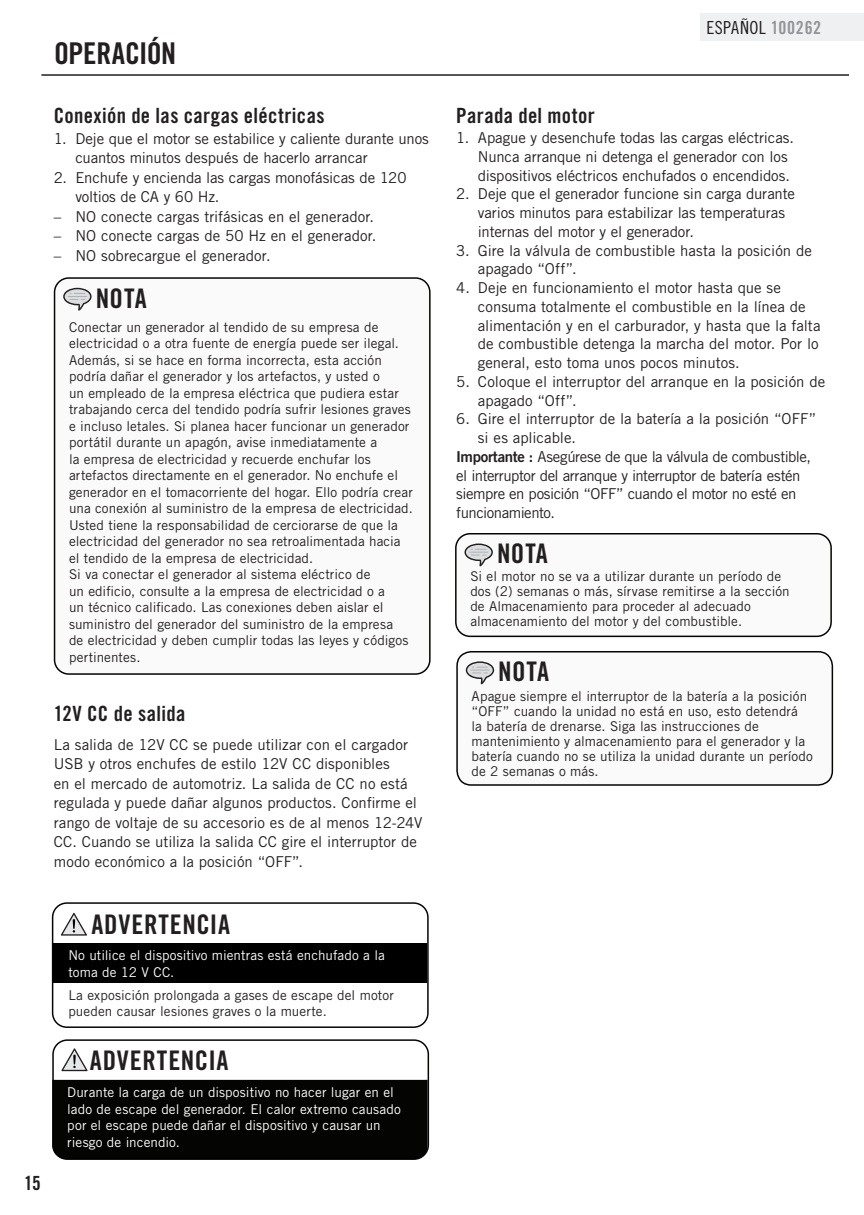
<style>
.page{position:relative;width:864px;height:1215px;background:#fff}
.page>*{position:absolute;margin:0;border:0;box-sizing:border-box;transform-origin:0 0}
.t1{font:30px "Trade Gothic Bold Cond Twenty";color:#231f20}
.t2{font:27px "Trade Gothic Bold Cond Twenty";letter-spacing:.025em;color:#231f20}
.t3{font:21px "Trade Gothic Bold Cond Twenty";letter-spacing:.015em;color:#231f20}
.t4{font:19.5px "Trade Gothic Bold Cond Twenty";color:#231f20}
.t5{font:18px "Trade Gothic Cond Eighteen";letter-spacing:.025em;color:#231f20}
.t6{font:15px/18.8px "Trade Gothic";letter-spacing:-.005em;color:#231f20}
.t7{font:15px "Trade Gothic";letter-spacing:-.03em;color:#231f20}
.t8{font:15px "Trade Gothic";letter-spacing:-.035em;color:#231f20}
.t9{font:13.5px/16.5px "Trade Gothic";letter-spacing:.005em;color:#231f20}
.t10{font:13.5px/16.5px "Trade Gothic";letter-spacing:.005em;color:#fff}
.s1{font-family:"Trade Gothic Bold Cond Twenty";color:#939598}
.s2{font-family:"Trade Gothic Bold Two"}
</style>
<div class="page">
<hr style="left:41px;top:74px;width:808px;height:2px;background:#231f20">
<div style="left:700px;top:14px;width:164px;height:27px;background:#eef0f1"></div>
<div style="left:55px;top:278px;width:375px;height:396px;background:#fafafa;border-radius:14px"></div>
<div style="left:54px;top:277px;width:377px;height:398px;border:2px solid #040503;border-radius:14px"></div>
<svg style="left:63px;top:288px;width:29px;height:23px"></svg>
<div style="left:52px;top:1039px;width:377px;height:121px;border:2px solid #040503;border-radius:14px"></div>
<div style="left:52px;top:1078px;width:376px;height:82px;background:#040503"></div>
<svg style="left:61px;top:1048px;width:27px;height:23px"></svg>
<div style="left:52px;top:902px;width:377px;height:126px;border:2px solid #040503;border-radius:14px"></div>
<div style="left:53px;top:943px;width:374px;height:40px;background:#000"></div>
<svg style="left:61px;top:913px;width:26px;height:23px"></svg>
<div style="left:456px;top:534px;width:375px;height:102px;background:#fafafa;border-radius:14px"></div>
<div style="left:455px;top:533px;width:377px;height:104px;border:2px solid #040503;border-radius:14px"></div>
<svg style="left:465px;top:544px;width:28px;height:22px"></svg>
<div style="left:457px;top:652px;width:375px;height:133px;background:#fafafa;border-radius:14px"></div>
<div style="left:456px;top:651px;width:377px;height:135px;border:2px solid #040503;border-radius:14px"></div>
<svg style="left:466px;top:661px;width:28px;height:23px"></svg>
<h1 class="t1" style="left:54px;top:35px;width:28px">Operaci</h1>
<h1 class="t1" style="left:147px;top:35px;width:27px">ón</h1>
<h3 class="t3" style="left:54px;top:102px;width:272px">Conexión de las cargas eléctricas</h3>
<p class="t6" style="left:75px;top:128px;width:355px;line-height:19.5px;text-indent:-22px">1. Deje que el motor se estabilice y caliente durante unos cuantos minutos después de hacerlo arrancar</p>
<p class="t6" style="left:75px;top:167px;width:333px;line-height:19.5px;text-indent:-22px">2. Enchufe y encienda las cargas monofásicas de 120 voltios de CA y 60 Hz.</p>
<p class="t6" style="left:54px;top:207px;width:322px">– NO conecte cargas trifásicas en el generador.</p>
<p class="t6" style="left:54px;top:226px;width:324px">– NO conecte cargas de 50 Hz en el generador.</p>
<p class="t6" style="left:54px;top:246px;width:218px">– NO sobrecargue el generador.</p>
<h2 class="t2" style="left:96px;top:281px;width:52px">NOTA</h2>
<p class="t9" style="left:69px;top:318px;width:345px">Conectar un generador al tendido de su empresa de electricidad o a otra fuente de energía puede ser ilegal.<br>Además, si se hace en forma incorrecta, esta acción podría dañar el generador y los artefactos, y usted o<br>un empleado de la empresa eléctrica que pudiera estar trabajando cerca del tendido podría sufrir lesiones graves e incluso letales. Si planea hacer funcionar un generador portátil durante un apagón, avise inmediatamente a<br>la empresa de electricidad y recuerde enchufar los artefactos directamente en el generador. No enchufe el generador en el tomacorriente del hogar. Ello podría crear una conexión al suministro de la empresa de electricidad.<br>Usted tiene la responsabilidad de cerciorarse de que la electricidad del generador no sea retroalimentada hacia el tendido de la empresa de electricidad.<br>Si va conectar el generador al sistema eléctrico de<br>un edificio, consulte a la empresa de electricidad o a<br>un técnico calificado. Las conexiones deben aislar el suministro del generador del suministro de la empresa<br>de electricidad y deben cumplir todas las leyes y códigos pertinentes.</p>
<h3 class="t3" style="left:54px;top:701px;width:133px">12V CC de salida</h3>
<p class="t6" style="left:54px;top:735px;width:370px;line-height:19.5px">La salida de 12V CC se puede utilizar con el cargador USB y otros enchufes de estilo 12V CC disponibles<br>en el mercado de automotriz. La salida de CC no está regulada y puede dañar algunos productos. Confirme el rango de voltaje de su accesorio es de al menos 12-24V CC. Cuando se utiliza la salida CC gire el interruptor de modo económico a la posición “OFF”.</p>
<h3 class="t4" style="left:24px;top:1172px;width:18px">15</h3>
<h2 class="t2" style="left:91px;top:908px;width:140px">ADVERTENCIA</h2>
<p class="t10" style="left:68px;top:947px;width:318px">No utilice el dispositivo mientras está enchufado a la toma de 12 V CC.</p>
<p class="t9" style="left:68px;top:987px;width:327px">La exposición prolongada a gases de escape del motor pueden causar lesiones graves o la muerte.</p>
<h2 class="t2" style="left:90px;top:1044px;width:140px">ADVERTENCIA</h2>
<p class="t10" style="left:67px;top:1084px;width:335px">Durante la carga de un dispositivo no hacer lugar en el lado de escape del generador. El calor extremo causado por el escape puede dañar el dispositivo y causar un riesgo de incendio.</p>
<h3 class="t5" style="left:706px;top:17px;width:116px">ESPAÑOL <span class="s1">100262</span></h3>
<h3 class="t3" style="left:456px;top:102px;width:140px">Parada del motor</h3>
<p class="t6" style="left:478px;top:128px;width:318px;text-indent:-22px">1. Apague y desenchufe todas las cargas eléctricas.<br>Nunca arranque ni detenga el generador con los dispositivos eléctricos enchufados o encendidos.</p>
<p class="t6" style="left:478px;top:184px;width:319px;text-indent:-22px">2. Deje que el generador funcione sin carga durante varios minutos para estabilizar las temperaturas internas del motor y el generador.</p>
<p class="t6" style="left:478px;top:241px;width:336px;text-indent:-22px">3. Gire la válvula de combustible hasta la posición de apagado “Off”.</p>
<p class="t6" style="left:478px;top:278px;width:344px;text-indent:-22px">4. Deje en funcionamiento el motor hasta que se consuma totalmente el combustible en la línea de alimentación y en el carburador, y hasta que la falta de combustible detenga la marcha del motor. Por lo general, esto toma unos pocos minutos.</p>
<p class="t6" style="left:478px;top:372px;width:349px;text-indent:-22px">5. Coloque el interruptor del arranque en la posición de apagado “Off”.</p>
<p class="t6" style="left:456px;top:409px;width:361px">6. Gire el interruptor de la batería a la posición “OFF”</p>
<p class="t6" style="left:478px;top:428px;width:100px">si es aplicable.</p>
<p class="t7" style="left:456px;top:447px;width:356px"><span class="s2">Importante :</span> Asegúrese de que la válvula de combustible,</p>
<p class="t7" style="left:456px;top:466px;width:346px">el interruptor del arranque y interruptor de batería estén</p>
<p class="t7" style="left:456px;top:485px;width:342px">siempre en posición “OFF” cuando el motor no esté en</p>
<p class="t8" style="left:456px;top:504px;width:100px">funcionamiento.</p>
<h2 class="t2" style="left:497px;top:537px;width:52px">NOTA</h2>
<p class="t9" style="left:470px;top:569px;width:321px;line-height:15px">Si el motor no se va a utilizar durante un período de dos (2) semanas o más, sírvase remitirse a la sección de Almacenamiento para proceder al adecuado almacenamiento del motor y del combustible.</p>
<h2 class="t2" style="left:498px;top:655px;width:52px">NOTA</h2>
<p class="t9" style="left:472px;top:688px;width:343px;line-height:15px">Apague siempre el interruptor de la batería a la posición “OFF” cuando la unidad no está en uso, esto detendrá<br>la batería de drenarse. Siga las instrucciones de mantenimiento y almacenamiento para el generador y la batería cuando no se utiliza la unidad durante un período de 2 semanas o más.</p>
</div>
